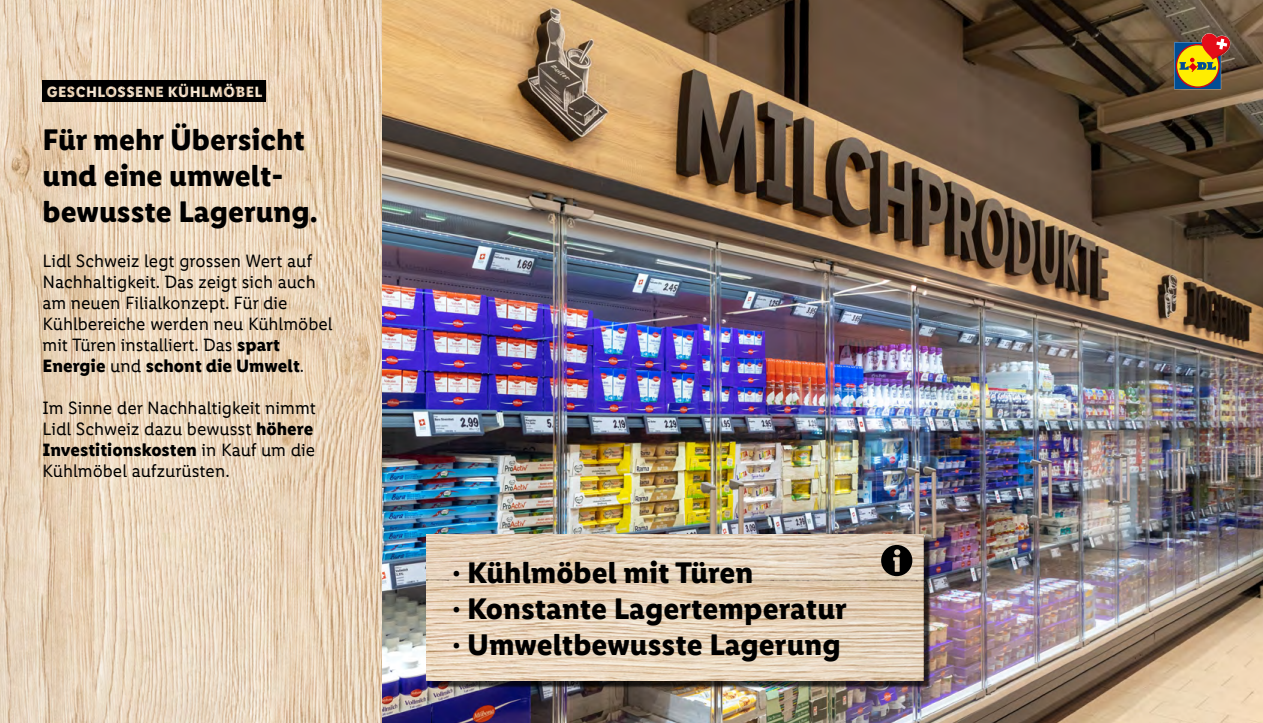
<style>
.page{position:relative;width:1263px;height:723px;background:#fff}
.page>*{position:absolute;margin:0;border:0;box-sizing:border-box;transform-origin:0 0}
.t1{font:700 30px/36px "Lidl Font Pro";color:#000}
.t2{font:18px/21px "Lidl Font Pro";color:#000}
.t3{font:700 15px "Lidl Font Pro";letter-spacing:.03em;color:#fff}
.s1{font-weight:700}
</style>
<div class="page">
<img style="left:383px;top:0;width:880px;height:723px">
<svg style="left:0;top:0;width:383px;height:723px;background:#e8d3b9"></svg>
<div style="left:43px;top:81px;width:223px;height:21px;background:#000"></div>
<svg style="left:1174px;top:33px;width:56px;height:56px;background:#9f7a3a"></svg>
<div style="left:431px;top:538px;width:499px;height:150px;background:#000;opacity:.75"></div>
<img style="left:427px;top:534px;width:496px;height:146px">
<div style="left:881px;top:545px;width:31px;height:31px;background:#000;border-radius:50%"></div>
<svg style="left:893px;top:549px;width:7px;height:23px"></svg>
<p class="t3" style="left:47px;top:83px;width:217px">GESCHLOSSENE KÜHLMÖBEL</p>
<h1 class="t1" style="left:43px;top:122px;width:277px">Für mehr Übersicht und eine umwelt&shy;bewusste Lagerung.</h1>
<p class="t2" style="left:43px;top:250px;width:292px">Lidl Schweiz legt grossen Wert auf Nachhaltigkeit. Das zeigt sich auch am neuen Filialkonzept. Für die Kühlbereiche werden neu Kühlmöbel mit Türen installiert. Das <span class="s1">spart Energie</span> und <span class="s1">schont die Umwelt</span>.</p>
<p class="t2" style="left:43px;top:397px;width:275px">Im Sinne der Nachhaltigkeit nimmt<br>Lidl Schweiz dazu bewusst <span class="s1">höhere<br>Investitionskosten</span> in Kauf um die<br>Kühlmöbel aufzurüsten.</p>
<h1 class="t1" style="left:452px;top:555px;width:396px">· Kühlmöbel mit Türen<br>· Konstante Lagertemperatur · Umweltbewusste Lagerung</h1>
</div>
